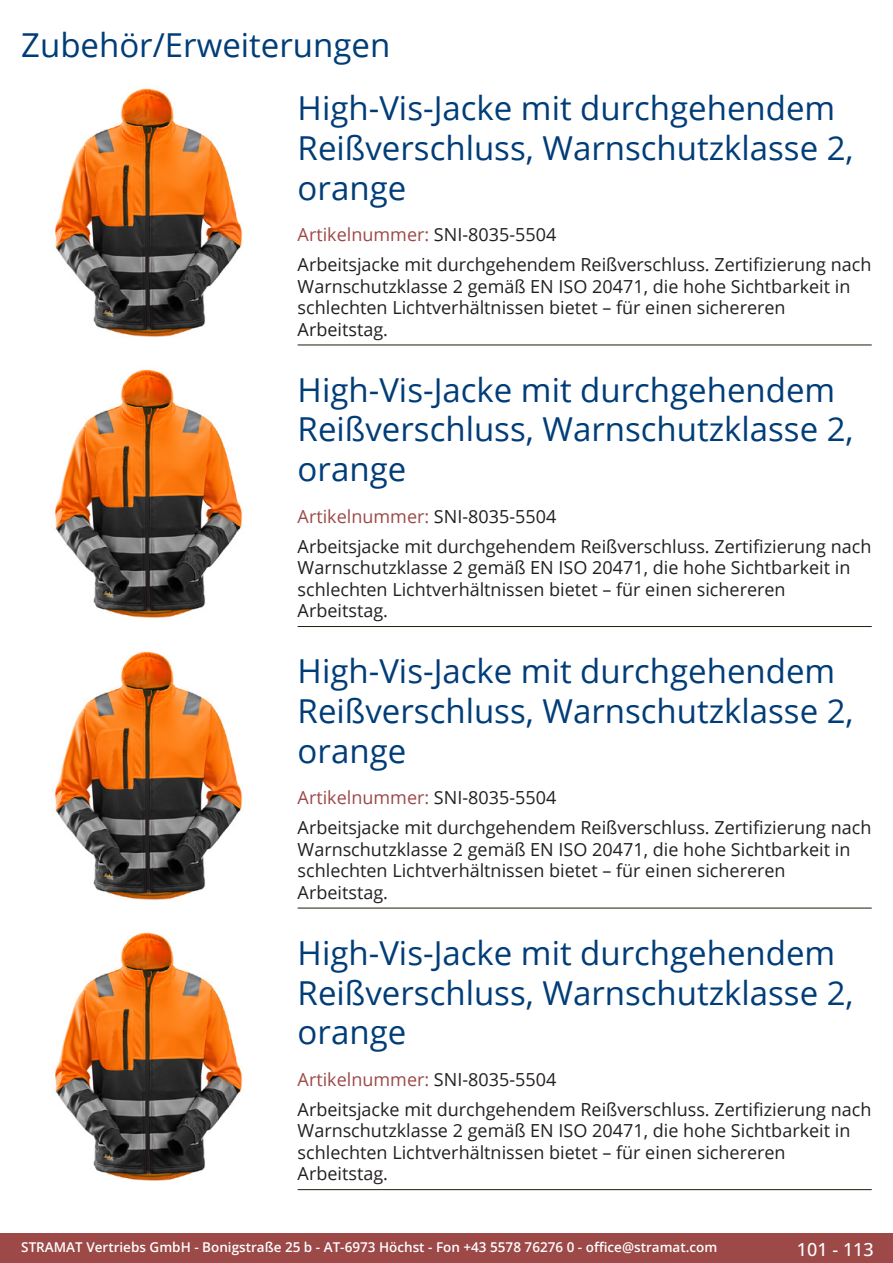
<style>
.page{position:relative;width:893px;height:1263px;background:#fff}
.page>*{position:absolute;margin:0;border:0;box-sizing:border-box;transform-origin:0 0}
.Produkttitel{font:33px/39.6px "Open Sans";color:#003d78}
.RastTitel{font:33px "Open Sans";color:#003d78}
.Beschreibung_Text{font:18px/21.6px "Open Sans";color:#231f20}
.TechDaten_Überschrif{font:18px "Open Sans";color:#9c4948}
.t1{font:500 18px "Open Sans";color:#fff}
.t2{font:600 13.5px "Open Sans";color:#fff}
.s1{color:#231f20}
</style>
<div class="page">
<div style="left:0;top:1233px;width:893px;height:30px;background:#9c4948"></div>
<hr style="left:298px;top:345px;width:574px;height:1px;background:#201d08">
<hr style="left:298px;top:626px;width:574px;height:1px;background:#201d08">
<hr style="left:298px;top:908px;width:574px;height:1px;background:#201d08">
<hr style="left:298px;top:1189px;width:574px;height:1px;background:#201d08">
<img style="left:55px;top:88px;width:188px;height:249px">
<img style="left:55px;top:369px;width:188px;height:249px">
<img style="left:55px;top:651px;width:188px;height:249px">
<img style="left:55px;top:932px;width:188px;height:249px">
<p class="RastTitel" style="left:21px;top:22px;width:370px">Zubehör/Erweiterungen</p>
<p class="Produkttitel" style="left:298px;top:88px;width:558px">High-Vis-Jacke mit durchgehendem<br>Reißverschluss, Warnschutzklasse 2, orange</p>
<p class="TechDaten_Überschrif" style="left:298px;top:222px;width:260px">Artikelnummer: <span class="s1">SNI-8035-5504</span></p>
<p class="Beschreibung_Text" style="left:298px;top:253px;width:575px">Arbeitsjacke mit durchgehendem Reißverschluss. Zertifizierung nach Warnschutzklasse 2 gemäß EN ISO 20471, die hohe Sichtbarkeit in schlechten Lichtverhältnissen bietet – für einen sichereren Arbeitstag.</p>
<p class="Produkttitel" style="left:298px;top:369px;width:558px">High-Vis-Jacke mit durchgehendem<br>Reißverschluss, Warnschutzklasse 2, orange</p>
<p class="TechDaten_Überschrif" style="left:298px;top:504px;width:260px">Artikelnummer: <span class="s1">SNI-8035-5504</span></p>
<p class="Beschreibung_Text" style="left:298px;top:535px;width:575px">Arbeitsjacke mit durchgehendem Reißverschluss. Zertifizierung nach Warnschutzklasse 2 gemäß EN ISO 20471, die hohe Sichtbarkeit in schlechten Lichtverhältnissen bietet – für einen sichereren Arbeitstag.</p>
<p class="Produkttitel" style="left:298px;top:651px;width:558px">High-Vis-Jacke mit durchgehendem<br>Reißverschluss, Warnschutzklasse 2, orange</p>
<p class="TechDaten_Überschrif" style="left:298px;top:785px;width:260px">Artikelnummer: <span class="s1">SNI-8035-5504</span></p>
<p class="Beschreibung_Text" style="left:298px;top:816px;width:575px">Arbeitsjacke mit durchgehendem Reißverschluss. Zertifizierung nach Warnschutzklasse 2 gemäß EN ISO 20471, die hohe Sichtbarkeit in schlechten Lichtverhältnissen bietet – für einen sichereren Arbeitstag.</p>
<p class="Produkttitel" style="left:298px;top:932px;width:558px">High-Vis-Jacke mit durchgehendem<br>Reißverschluss, Warnschutzklasse 2, orange</p>
<p class="TechDaten_Überschrif" style="left:298px;top:1067px;width:260px">Artikelnummer: <span class="s1">SNI-8035-5504</span></p>
<p class="Beschreibung_Text" style="left:298px;top:1098px;width:575px">Arbeitsjacke mit durchgehendem Reißverschluss. Zertifizierung nach Warnschutzklasse 2 gemäß EN ISO 20471, die hohe Sichtbarkeit in schlechten Lichtverhältnissen bietet – für einen sichereren Arbeitstag.</p>
<p class="t2" style="left:21px;top:1238px;width:698px">STRAMAT Vertriebs GmbH - Bonigstraße 25 b - AT-6973 Höchst - Fon +43 5578 76276 0 - office@stramat.com</p>
<p class="t1" style="left:797px;top:1237px;width:78px">101 - 113</p>
</div>
